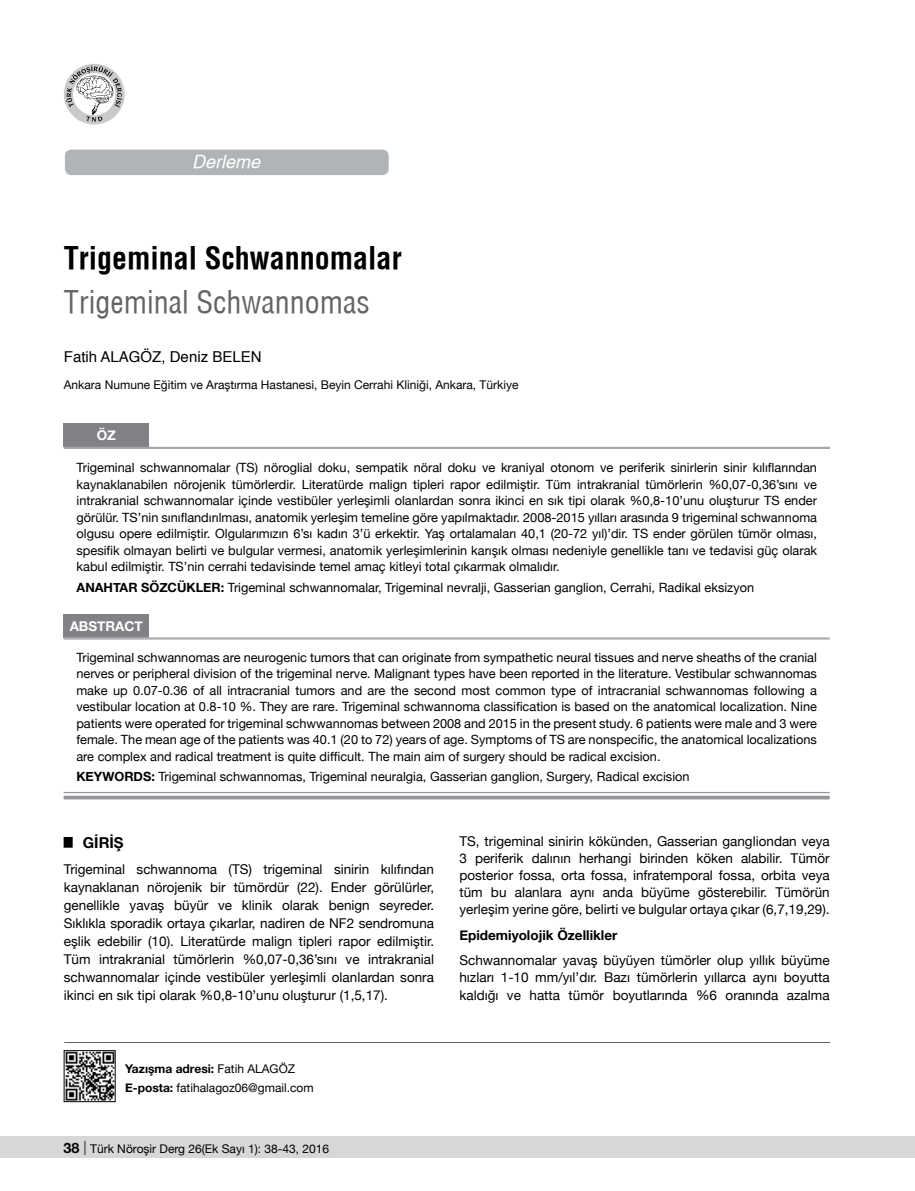
<style>
.page{position:relative;width:915px;height:1191px;background:#fff}
.page>*{position:absolute;margin:0;border:0;box-sizing:border-box;transform-origin:0 0}
.t1{font:700 30px "Helvetica Condens";color:#000}
.t2{font:30px "Helvetica Condensed";color:#636466}
.t3{font:italic 500 18px "Helvetica";color:#fff}
.t4{font:15px "Helvetica";color:#000}
.t5{font:700 15px "Helvetica Neue";color:#000}
.t6{font:13.5px/18px "Helvetica Neue";color:#000;text-align:justify}
.t7{font:700 13.5px "Helvetica Neue";color:#000}
.t8{font:700 13.5px "Helvetica Neue";color:#fff}
.t9{font:12.75px/16.5px "Helvetica Neue";color:#000;text-align:justify}
.t10{font:12px/18.6px "Helvetica Neue";color:#000}
.s1{font-weight:700}
.s2{font-weight:700;font-size:14.25px}
.s3{font-weight:300;font-size:14.25px}
</style>
<div class="page">
<div style="left:65px;top:150px;width:323px;height:25px;background:#b1b4b6;border-radius:6px"></div>
<hr style="left:64px;top:1042px;width:765px;height:1px;background:#636466">
<div style="left:64px;top:64px;width:60px;height:60px;background:#c9cacc;border-radius:50%"></div>
<svg style="left:66px;top:65px;width:56px;height:57px"></svg>
<img style="left:66px;top:1052px;width:47px;height:47px">
<div style="left:64px;top:1050px;width:51px;height:51px;border:1px solid #000"></div>
<div style="left:0;top:1136px;width:914px;height:22px;background:#d5d7d8"></div>
<div style="left:64px;top:423px;width:85px;height:24px;background:#808285"></div>
<hr style="left:64px;top:447px;width:765px;height:1px;background:#939598">
<hr style="left:64px;top:448px;width:765px;height:1px;background:#939598">
<div style="left:64px;top:614px;width:85px;height:23px;background:#808285"></div>
<div style="left:64px;top:792px;width:765px;height:7px;background:#f4f4f4"></div>
<hr style="left:64px;top:637px;width:765px;height:1px;background:#939598">
<hr style="left:64px;top:638px;width:765px;height:1px;background:#939598">
<hr style="left:64px;top:792px;width:765px;height:1px;background:#939598">
<svg style="left:64px;top:795px;width:765px;height:4px;background:#a5a7a9"></svg>
<h2 class="t3" style="left:192px;top:151px;width:70px">Derleme</h2>
<h1 class="t1" style="left:64px;top:240px;width:339px">Trigeminal Schwannomalar</h1>
<h1 class="t2" style="left:64px;top:283px;width:307px">Trigeminal Schwannomas</h1>
<p class="t4" style="left:64px;top:345px;width:48px">Fatih ALA</p>
<p class="t4" style="left:129px;top:345px;width:104px">GÖZ, Deniz BELEN</p>
<p class="t10" style="left:64px;top:376px;width:456px">Ankara Numune Eğitim ve Araştırma Hastanesi, Beyin Cerrahi Kliniği, Ankara, Türkiye</p>
<p class="t8" style="left:97px;top:425px;width:21px">ÖZ</p>
<p class="t9" style="left:77px;top:460px;width:741px">Trigeminal schwannomalar (TS) nöroglial doku, sempatik nöral doku ve kraniyal otonom ve periferik sinirlerin sinir kılıflarından kaynaklanabilen nörojenik tümörlerdir. Literatürde malign tipleri rapor edilmiştir. Tüm intrakranial tümörlerin %0,07-0,36’sını ve intrakranial schwannomalar içinde vestibüler yerleşimli olanlardan sonra ikinci en sık tipi olarak %0,8-10’unu oluşturur TS ender görülür. TS’nin sınıflandırılması, anatomik yerleşim temeline göre yapılmaktadır. 2008-2015 yılları arasında 9 trigeminal schwannoma olgusu opere edilmiştir. Olgularımızın 6’sı kadın 3’ü erkektir. Yaş ortalamaları 40,1 (20-72 yıl)’dir. TS ender görülen tümör olması, spesifik olmayan belirti ve bulgular vermesi, anatomik yerleşimlerinin karışık olması nedeniyle genellikle tanı ve tedavisi güç olarak kabul edilmiştir. TS’nin cerrahi tedavisinde temel amaç kitleyi total çıkarmak olmalıdır.</p>
<p class="t9" style="left:77px;top:580px;width:678px"><span class="s1">ANAHTAR SÖZCÜKLER:</span> Trigeminal schwannomalar, Trigeminal nevralji, Gasserian ganglion, Cerrahi, Radikal eksizyon</p>
<p class="t8" style="left:70px;top:615px;width:75px">ABSTRACT</p>
<p class="t9" style="left:76px;top:649px;width:741px">Trigeminal schwannomas are neurogenic tumors that can originate from sympathetic neural tissues and nerve sheaths of the cranial nerves or peripheral division of the trigeminal nerve. Malignant types have been reported in the literature. Vestibular schwannomas make up 0.07-0.36 of all intracranial tumors and are the second most common type of intracranial schwannomas following a vestibular location at 0.8-10 %. They are rare. Trigeminal schwannoma classification is based on the anatomical localization. Nine patients were operated for trigeminal schwwannomas between 2008 and 2015 in the present study. 6 patients were male and 3 were female. The mean age of the patients was 40.1 (20 to 72) years of age. Symptoms of TS are nonspecific, the anatomical localizations are complex and radical treatment is quite difficult. The main aim of surgery should be radical excision.</p>
<p class="t9" style="left:76px;top:769px;width:614px"><span class="s1">Keywords:</span> Trigeminal schwannomas, Trigeminal neuralgia, Gasserian ganglion, Surgery, Radical excision</p>
<p class="t5" style="left:64px;top:830px;width:39px"><sup>█</sup> Giriş</p>
<p class="t6" style="left:64px;top:861px;width:371px">Trigeminal schwannoma (TS) trigeminal sinirin kılıfından kaynaklanan nörojenik bir tümördür (22). Ender görülürler, genellikle yavaş büyür ve klinik olarak benign seyreder.<br>Sıklıkla sporadik ortaya çıkarlar, nadiren de NF2 sendromuna eşlik edebilir (10). Literatürde malign tipleri rapor edilmiştir.<br>Tüm intrakranial tümörlerin %0,07-0,36’sını ve intrakranial schwannomalar içinde vestibüler yerleşimli olanlardan sonra ikinci en sık tipi olarak %0,8-10’unu oluşturur (1,5,17).</p>
<p class="t10" style="left:125px;top:1060px;width:190px"><span class="s1">Yazışma adresi:</span> Fatih Alagöz<br><span class="s1">E-posta:</span> fatihalagoz06@gmail.com</p>
<p class="t10" style="left:64px;top:1140px;width:267px"><span class="s2">38</span> <span class="s3">|</span> Türk Nöroşir Derg 26(Ek Sayı 1): 38-43, 2016</p>
<p class="t6" style="left:459px;top:833px;width:371px;line-height:17.1px">TS, trigeminal sinirin kökünden, Gasserian gangliondan veya 3 periferik dalının herhangi birinden köken alabilir. Tümör posterior fossa, orta fossa, infratemporal fossa, orbita veya tüm bu alanlara aynı anda büyüme gösterebilir. Tümörün yerleşim yerine göre, belirti ve bulgular ortaya çıkar (6,7,19,29).</p>
<p class="t7" style="left:459px;top:924px;width:159px">Epidemiyolojik Özellikler</p>
<p class="t6" style="left:459px;top:952px;width:371px;line-height:17.1px">Schwannomalar yavaş büyüyen tümörler olup yıllık büyüme hızları 1-10 mm/yıl’dır. Bazı tümörlerin yıllarca aynı boyutta kaldığı ve hatta tümör boyutlarında %6 oranında azalma</p>
</div>
